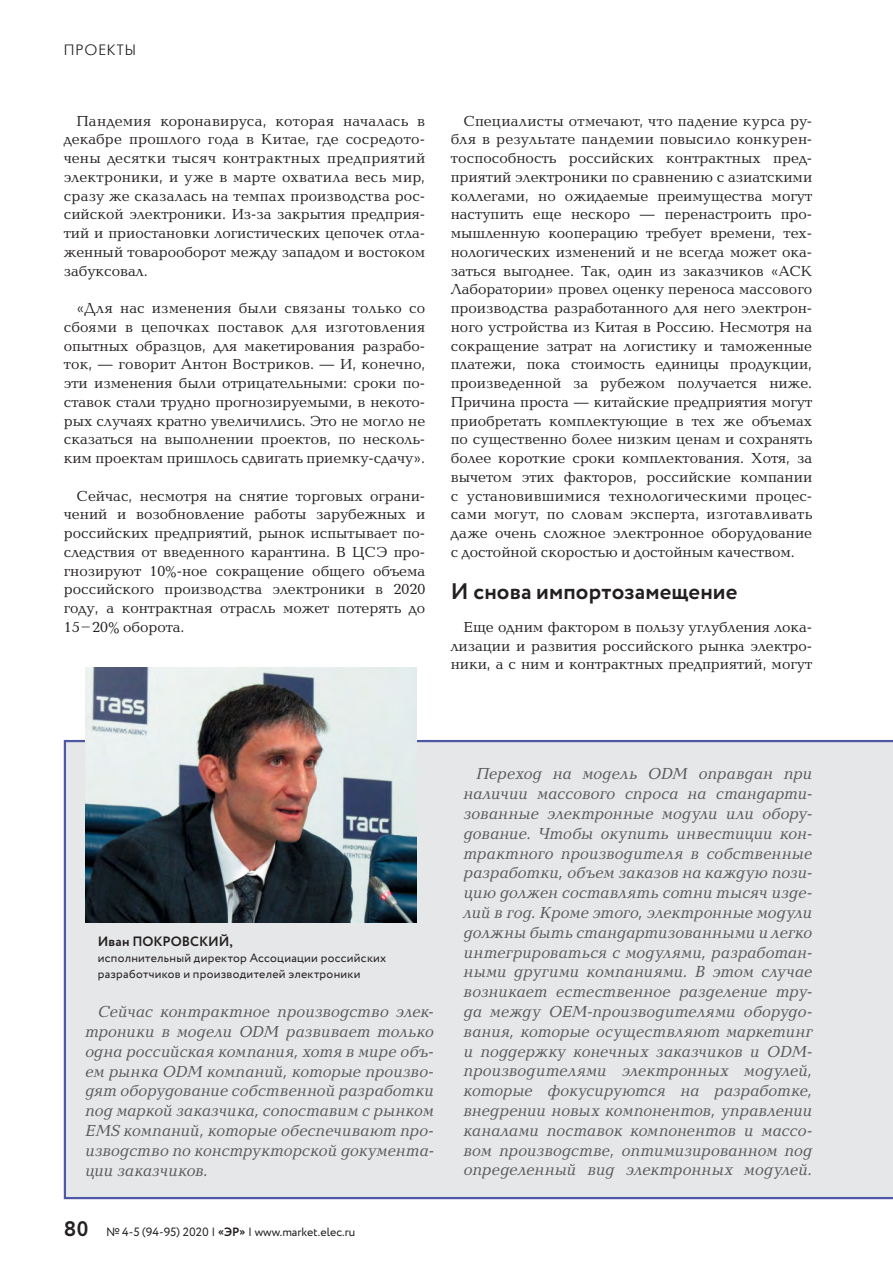
<style>
.page{position:relative;width:893px;height:1263px;background:#fff}
.page>*{position:absolute;margin:0;border:0;box-sizing:border-box;transform-origin:0 0}
.t1{font:700 22.5px "Circe";letter-spacing:.005em;color:#231f20}
.t2{font:italic 16.5px/19.8px "Baltica C";color:#58595b;text-align:justify}
.t3{font:15px/18.8px "Baltica C";color:#231f20;text-align:justify}
.t4{font:15px "Futuris C";letter-spacing:.065em;color:#231f20}
.t5{font:700 13.5px "Circe";color:#231f20}
.t6{font:12px/15.8px "Circe";letter-spacing:.02em;color:#231f20}
.t7{font:12px "Circe";color:#231f20}
.s1{font-size:12px}
.s2{font-weight:700;font-size:21px}
.s3{font-weight:700;font-size:10.5px}
.s4{font-weight:700}
</style>
<div class="page">
<div style="left:64px;top:740px;width:829px;height:459px;background:#e6e7e8"></div>
<img style="left:85px;top:668px;width:332px;height:255px">
<p class="t4" style="left:64px;top:42px;width:74px">ПРОЕКТЫ</p>
<p class="t3" style="left:64px;top:113px;width:363px;text-indent:13px">Пандемия коронавируса, которая началась в декабре прошлого года в Китае, где сосредото&shy;чены десятки тысяч контрактных предприятий электроники, и уже в марте охватила весь мир, сразу же сказалась на темпах производства рос&shy;сийской электроники. Из-за закрытия предприя&shy;тий и приостановки логистических цепочек отла&shy;женный товарооборот между западом и востоком забуксовал.</p>
<p class="t3" style="left:64px;top:300px;width:363px;text-indent:13px">«Для нас изменения были связаны только со сбоями в цепочках поставок для изготовления опытных образцов, для макетирования разрабо&shy;ток, — говорит Антон Востриков. — И, конечно, эти изменения были отрицательными: сроки по&shy;ставок стали трудно прогнозируемыми, в некото&shy;рых случаях кратно увеличились. Это не могло не сказаться на выполнении проектов, по несколь&shy;ким проектам пришлось сдвигать приемку-сдачу».</p>
<p class="t3" style="left:64px;top:488px;width:363px;text-indent:13px">Сейчас, несмотря на снятие торговых ограни&shy;чений и возобновление работы зарубежных и российских предприятий, рынок испытывает по&shy;следствия от введенного карантина. В ЦСЭ про&shy;гнозируют 10%-ное сокращение общего объема российского производства электроники в 2020 году, а контрактная отрасль может потерять до 15<span class="s1">–</span>20% оборота.</p>
<p class="t3" style="left:451px;top:113px;width:363px;text-indent:13px">Специалисты отмечают, что падение курса ру&shy;бля в результате пандемии повысило конкурен&shy;тоспособность российских контрактных пред&shy;приятий электроники по сравнению с азиатскими коллегами, но ожидаемые преимущества могут наступить еще нескоро — перенастроить про&shy;мышленную кооперацию требует времени, тех&shy;нологических изменений и не всегда может ока&shy;заться выгоднее. Так, один из заказчиков «АСК Лаборатории» провел оценку переноса массового производства разработанного для него электрон&shy;ного устройства из Китая в Россию. Несмотря на сокращение затрат на логистику и таможенные платежи, пока стоимость единицы продукции, произведенной за рубежом получается ниже.<br>Причина проста — китайские предприятия могут приобретать комплектующие в тех же объемах по существенно более низким ценам и сохранять более короткие сроки комплектования. Хотя, за вычетом этих факторов, российские компании с установившимися технологическими процес&shy;сами могут, по словам эксперта, изготавливать даже очень сложное электронное оборудование с достойной скоростью и достойным качеством.</p>
<h1 class="t1" style="left:451px;top:576px;width:288px">И снова импортозамещение</h1>
<p class="t3" style="left:451px;top:619px;width:363px;text-indent:13px">Еще одним фактором в пользу углубления лока&shy;лизации и развития российского рынка электро&shy;ники, а с ним и контрактных предприятий, могут</p>
<p class="t5" style="left:98px;top:932px;width:136px">Иван ПОКРОВСКИЙ,</p>
<p class="t6" style="left:98px;top:950px;width:290px">исполнительный директор Ассоциации российских разработчиков и производителей электроники</p>
<p class="t2" style="left:85px;top:1004px;width:350px;text-indent:13px">Сейчас контрактное производство элек&shy;троники в модели ODM развивает только одна российская компания, хотя в мире объ&shy;ем рынка ODM компаний, которые произво&shy;дят оборудование собственной разработки под маркой заказчика, сопоставим с рынком EMS компаний, которые обеспечивают про&shy;изводство по конструкторской документа&shy;ции заказчиков.</p>
<p class="t7" style="left:64px;top:1224px;width:293px"><span class="s2">80</span> №4-5 (94-95) 2020 | <span class="s3">«</span><span class="s4">ЭР</span><span class="s3">»</span> | www.market.elec.ru</p>
<p class="t2" style="left:463px;top:766px;width:350px;text-indent:13px">Переход на модель ODM оправдан при наличии массового спроса на стандарти&shy;зованные электронные модули или обору&shy;дование. Чтобы окупить инвестиции кон&shy;трактного производителя в собственные разработки, объем заказов на каждую пози&shy;цию должен составлять сотни тысяч изде&shy;лий в год. Кроме этого, электронные модули должны быть стандартизованными и легко интегрироваться с модулями, разработан&shy;ными другими компаниями. В этом случае возникает естественное разделение тру&shy;да между OEM-производителями оборудо&shy;вания, которые осуществляют маркетинг и поддержку конечных заказчиков и ODM&shy;производителями электронных модулей, которые фокусируются на разработке, внедрении новых компонентов, управлении каналами поставок компонентов и массо&shy;вом производстве, оптимизированном под определенный вид электронных модулей.</p>
</div>
